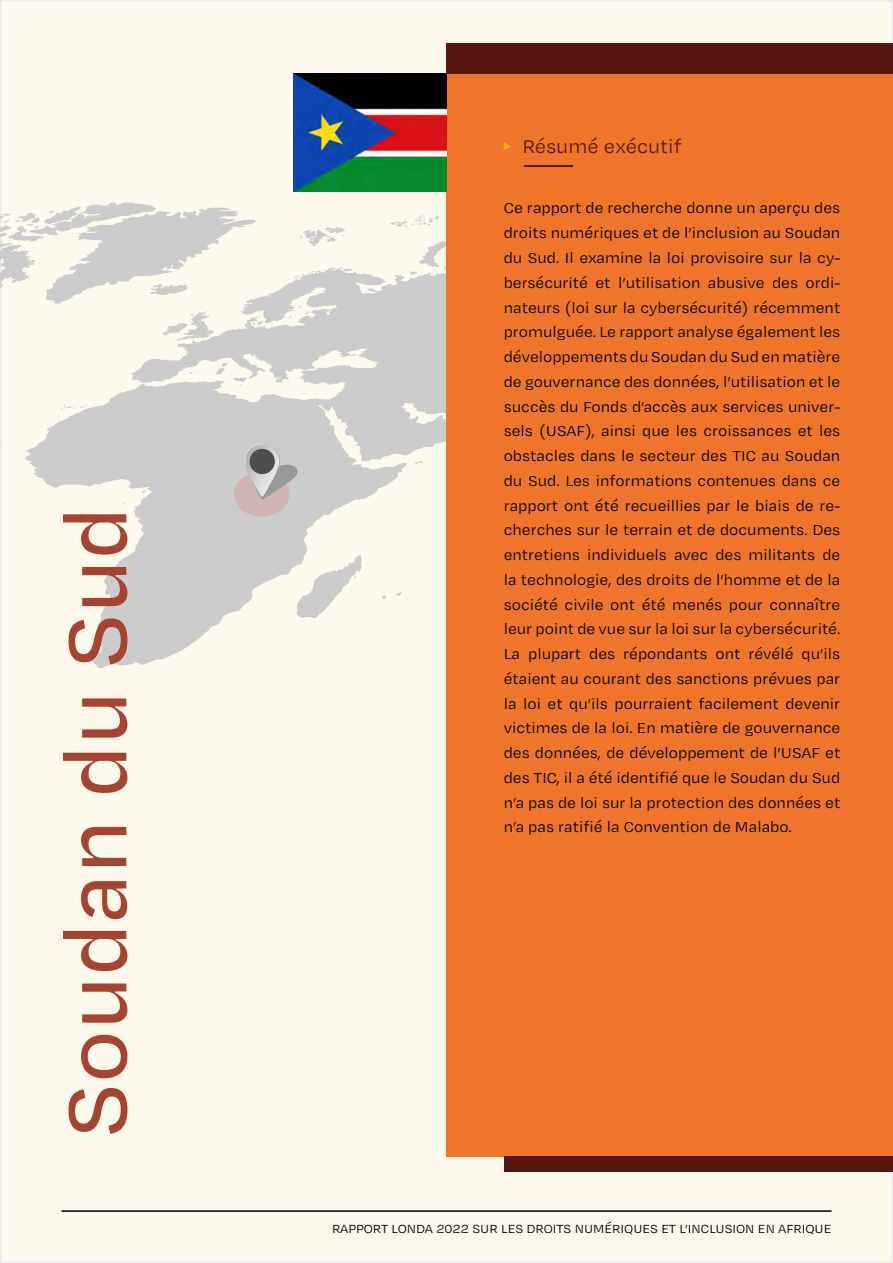
<style>
.page{position:relative;width:893px;height:1263px;background:#fff}
.page>*{position:absolute;margin:0;border:0;box-sizing:border-box;transform-origin:0 0}
.t1{font:500 94.5px "Degular Text";color:#a74332}
.t2{font:21px "Degular Text";color:#571812}
.t3{font:16.5px/24.8px "Degular Text";color:#000;text-align:justify}
.t4{font:13.5px "Degular Text";color:#000}
</style>
<div class="page">
<div style="left:1px;top:1px;width:891px;height:1261px;background:#fef9ed"></div>
<hr style="left:62px;top:1210px;width:769px;height:2px;background:#000">
<svg style="left:0;top:202px;width:446px;height:654px"></svg>
<div style="left:446px;top:43px;width:447px;height:1113px;background:#ee7529"></div>
<div style="left:446px;top:43px;width:447px;height:30px;background:#571711"></div>
<div style="left:504px;top:1156px;width:389px;height:15px;background:#571711"></div>
<hr style="left:524px;top:165px;width:49px;height:1px;background:#571711">
<svg style="left:504px;top:143px;width:7px;height:7px"></svg>
<img style="left:294px;top:73px;width:152px;height:119px">
<div style="left:234px;top:472px;width:55px;height:45px;background:#ceb5b4;border-radius:50%"></div>
<svg style="left:244px;top:444px;width:36px;height:54px"></svg>
<svg style="left:246px;top:445px;width:53px;height:55px"></svg>
<div style="left:250px;top:449px;width:25px;height:25px;background:#4d4d4d;border-radius:50%"></div>
<h1 class="t1" style="left:35px;top:1138px;width:633px;rotate:-90deg">Soudan du Sud</h1>
<p class="t2" style="left:522px;top:133px;width:161px">Résumé exécutif</p>
<p class="t3" style="left:504px;top:195px;width:338px">Ce rapport de recherche donne un aperçu des droits numériques et de l’inclusion au Soudan du Sud. Il examine la loi provisoire sur la cy&shy;bersécurité et l’utilisation abusive des ordi&shy;nateurs (loi sur la cybersécurité) récemment promulguée. Le rapport analyse également les développements du Soudan du Sud en matière de gouvernance des données, l’utilisation et le succès du Fonds d’accès aux services univer&shy;sels (USAF), ainsi que les croissances et les obstacles dans le secteur des TIC au Soudan du Sud. Les informations contenues dans ce rapport ont été recueillies par le biais de re&shy;cherches sur le terrain et de documents. Des entretiens individuels avec des militants de la technologie, des droits de l’homme et de la société civile ont été menés pour connaître leur point de vue sur la loi sur la cybersécurité.<br>La plupart des répondants ont révélé qu’ils étaient au courant des sanctions prévues par la loi et qu’ils pourraient facilement devenir victimes de la loi. En matière de gouvernance des données, de développement de l’USAF et des TIC, il a été identifié que le Soudan du Sud n’a pas de loi sur la protection des données et n’a pas ratifié la Convention de Malabo.</p>
<p class="t4" style="left:332px;top:1220px;width:501px">RAPPORT LONDA 2022 SUR LES DROITS NUMÉRIQUES ET L’INCLUSION EN AFRIQUE</p>
</div>
